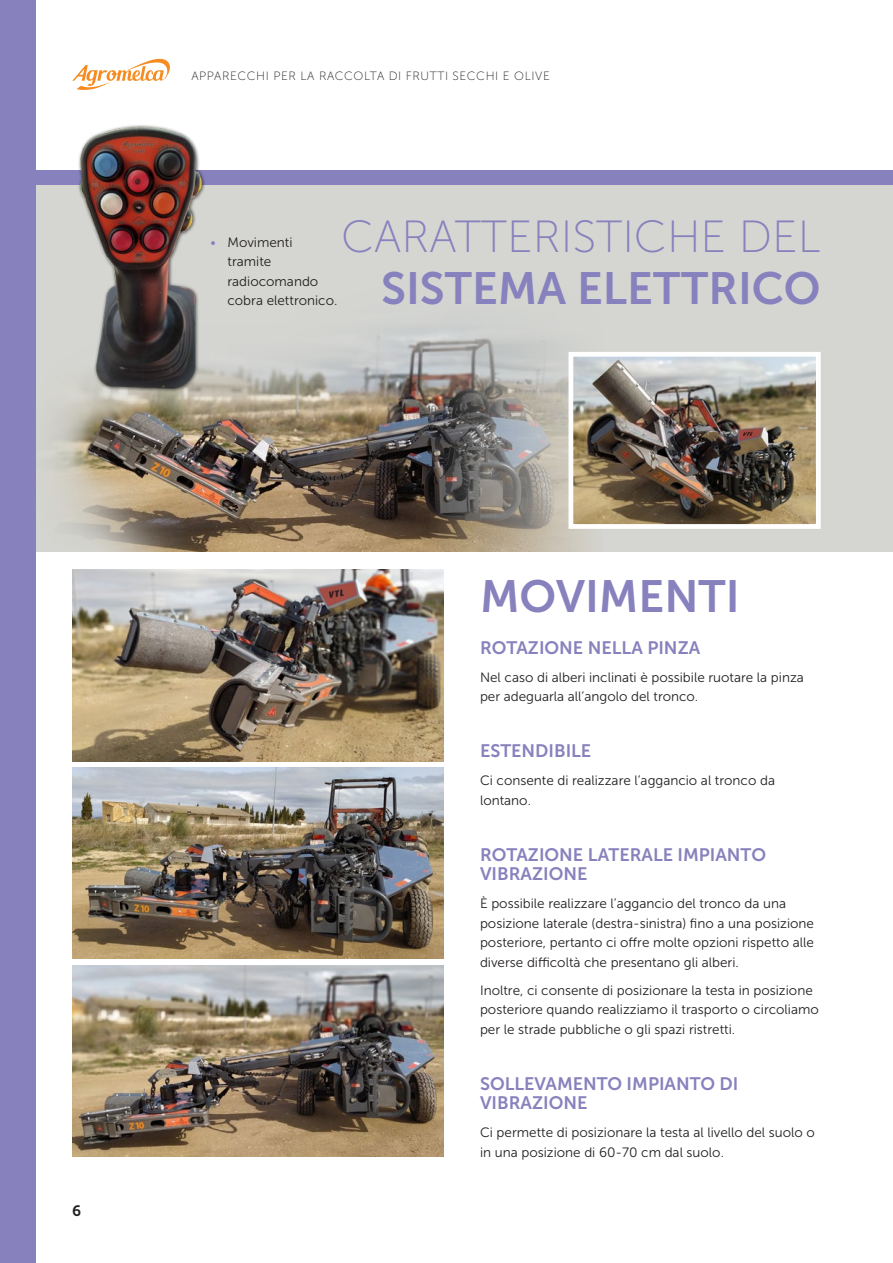
<style>
.page{position:relative;width:893px;height:1263px;background:#fff}
.page>*{position:absolute;margin:0;border:0;box-sizing:border-box;transform-origin:0 0}
.Titular{font:45px/52.5px "Museo Sans 100";color:#8781bd;text-align:right}
.Titular-2{font:45px "Museo Sans 700";color:#8781bd}
.Texto{font:18px/19.5px "Museo Sans 700";color:#8781bd}
.t1{font:15px "Museo Sans 700";color:#231f20}
.Texto-2{font:13.5px/19.5px "Museo Sans 300";color:#231f20}
.t2{font:12px "Museo Sans 100";letter-spacing:.05em;color:#231f20}
.s1{font-family:"Museo Sans 700"}
.s2{color:#8781bd}
</style>
<div class="page">
<div style="left:0;top:170px;width:893px;height:381px;background:#d5d6d2"></div>
<img style="left:48px;top:328px;width:542px;height:223px">
<div style="left:0;top:170px;width:893px;height:14px;background:#8781bd"></div>
<img style="left:574px;top:358px;width:241px;height:165px">
<div style="left:568px;top:352px;width:253px;height:177px;border:5px solid #fff"></div>
<img style="left:67px;top:125px;width:154px;height:269px">
<img style="left:72px;top:570px;width:372px;height:191px">
<img style="left:72px;top:767px;width:372px;height:192px">
<img style="left:72px;top:965px;width:372px;height:191px">
<svg style="left:72px;top:58px;width:98px;height:32px"></svg>
<div style="left:0;top:0;width:36px;height:1263px;background:#8781bd"></div>
<p class="t1" style="left:72px;top:1203px;width:11px">6</p>
<p class="t2" style="left:191px;top:70px;width:360px">APPARECCHI PER LA RACCOLTA DI FRUTTI SECCHI E OLIVE</p>
<p class="Titular" style="left:341px;top:211px;width:481px">CARATTERISTICHE DEL<br><span class="s1">SISTEMA ELETTRICO</span></p>
<p class="Texto-2" style="left:227px;top:232px;width:111px;text-indent:-17px"><span class="s2">•</span> Movimenti tramite radiocomando cobra elettronico.</p>
<p class="Titular-2" style="left:480px;top:571px;width:261px">MOVIMENTI</p>
<p class="Texto" style="left:480px;top:638px;width:222px">ROTAZIONE NELLA PINZA</p>
<p class="Texto-2" style="left:480px;top:667px;width:325px">Nel caso di alberi inclinati è possibile ruotare la pinza per adeguarla all’angolo del tronco.</p>
<p class="Texto" style="left:480px;top:741px;width:113px">ESTENDIBILE</p>
<p class="Texto-2" style="left:480px;top:771px;width:296px">Ci consente di realizzare l’aggancio al tronco da lontano.</p>
<p class="Texto" style="left:480px;top:845px;width:287px">ROTAZIONE LATERALE IMPIANTO<br>VIBRAZIONE</p>
<p class="Texto-2" style="left:480px;top:894px;width:336px">È possibile realizzare l’aggancio del tronco da una posizione laterale (destra-sinistra) fino a una posizione posteriore, pertanto ci offre molte opzioni rispetto alle diverse difficoltà che presentano gli alberi.</p>
<p class="Texto-2" style="left:480px;top:980px;width:340px">Inoltre, ci consente di posizionare la testa in posizione posteriore quando realizziamo il trasporto o circoliamo per le strade pubbliche o gli spazi ristretti.</p>
<p class="Texto" style="left:480px;top:1074px;width:260px">SOLLEVAMENTO IMPIANTO DI<br>VIBRAZIONE</p>
<p class="Texto-2" style="left:480px;top:1123px;width:336px">Ci permette di posizionare la testa al livello del suolo o in una posizione di 60-70 cm dal suolo.</p>
</div>
